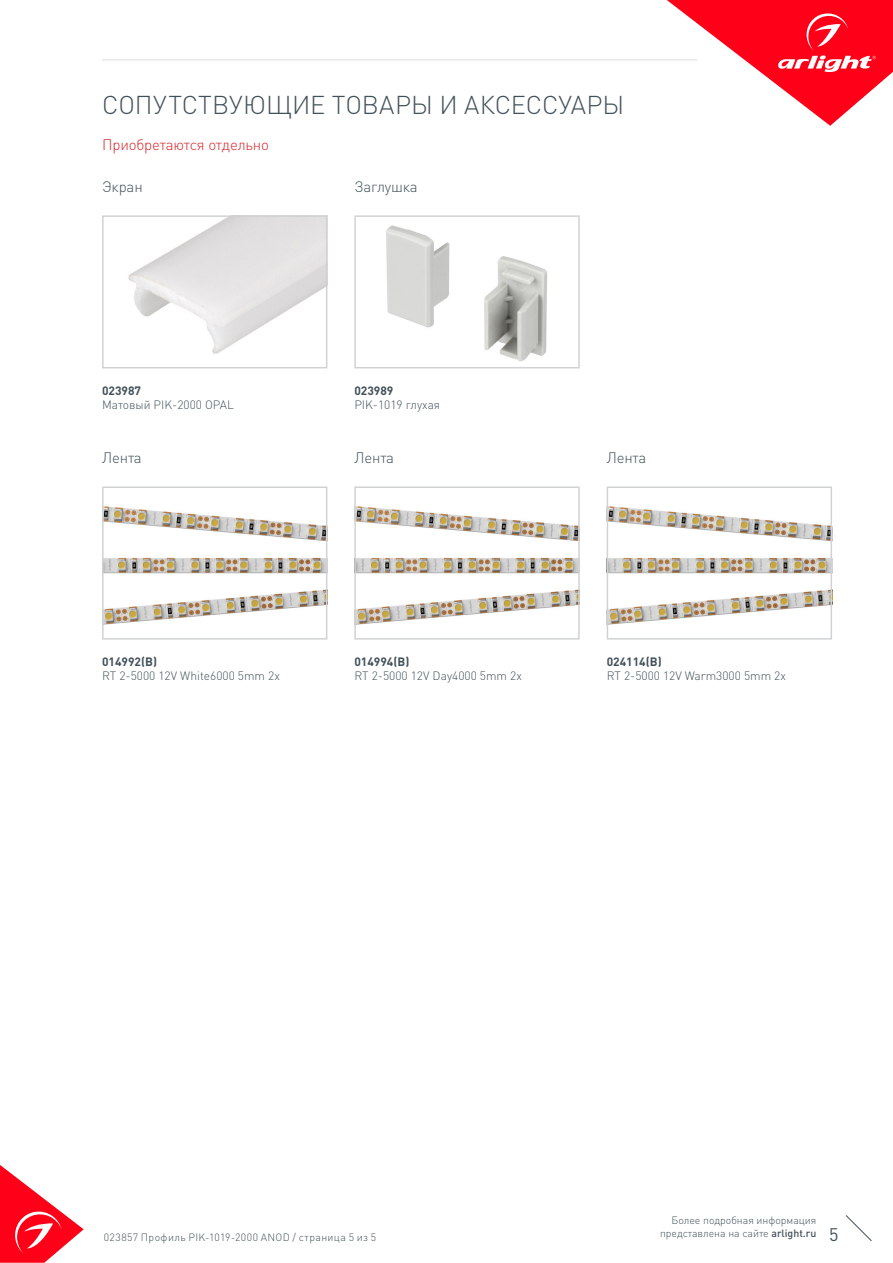
<style>
.page{position:relative;width:893px;height:1263px;background:#fff}
.page>*{position:absolute;margin:0;border:0;box-sizing:border-box;transform-origin:0 0}
.t1{font:300 25.5px "DIN Pro";color:#425159}
.t2{font:18px "DIN Pro";color:#425159}
.t3{font:300 15px "DIN Pro";letter-spacing:-.01em;color:#425159}
.t4{font:300 15px "DIN Pro";letter-spacing:-.01em;color:#d5262a}
.t5{font:300 12px "DIN Pro";color:#425159}
.t6{font:700 12px "DIN Pro";color:#425159}
.t7{font:300 10.5px "DIN Pro";color:#425159}
.t8{font:300 10.5px "DIN Pro";letter-spacing:.04em;color:#425159}
.s1{font-weight:500}
</style>
<div class="page">
<svg style="left:0;top:1165px;width:84px;height:98px"></svg>
<svg style="left:845px;top:1215px;width:27px;height:26px"></svg>
<svg style="left:667px;top:0;width:226px;height:126px"></svg>
<hr style="left:102px;top:60px;width:595px;height:1px;background:#dcdddf">
<img style="left:128px;top:218px;width:196px;height:136px">
<div style="left:102px;top:215px;width:225px;height:153px;border:2px solid #d1d2d4"></div>
<img style="left:386px;top:225px;width:162px;height:137px">
<div style="left:354px;top:215px;width:226px;height:153px;border:2px solid #d1d2d4"></div>
<img style="left:105px;top:506px;width:219px;height:119px">
<div style="left:102px;top:486px;width:225px;height:154px;border:2px solid #d1d2d4"></div>
<img style="left:357px;top:506px;width:220px;height:119px">
<div style="left:354px;top:486px;width:226px;height:154px;border:2px solid #d1d2d4"></div>
<img style="left:610px;top:506px;width:219px;height:119px">
<div style="left:607px;top:486px;width:225px;height:154px;border:2px solid #d1d2d4"></div>
<p class="t1" style="left:102px;top:87px;width:524px">СОПУТСТВУЮЩИЕ ТОВАРЫ И АКСЕССУАРЫ</p>
<p class="t4" style="left:102px;top:134px;width:168px">Приобретаются отдельно</p>
<p class="t3" style="left:102px;top:177px;width:42px">Экран</p>
<p class="t6" style="left:102px;top:382px;width:41px">023987</p>
<p class="t5" style="left:102px;top:397px;width:133px">Матовый PIK-2000 OPAL</p>
<p class="t3" style="left:354px;top:177px;width:65px">Заглушка</p>
<p class="t6" style="left:354px;top:382px;width:41px">023989</p>
<p class="t5" style="left:354px;top:397px;width:87px">PIK-1019 глухая</p>
<p class="t3" style="left:102px;top:448px;width:41px">Лента</p>
<p class="t3" style="left:354px;top:448px;width:41px">Лента</p>
<p class="t3" style="left:607px;top:448px;width:41px">Лента</p>
<p class="t6" style="left:102px;top:653px;width:57px">014992(B)</p>
<p class="t5" style="left:102px;top:668px;width:179px">RT 2-5000 12V White6000 5mm 2x</p>
<p class="t6" style="left:354px;top:653px;width:57px">014994(B)</p>
<p class="t5" style="left:354px;top:668px;width:169px">RT 2-5000 12V Day4000 5mm 2x</p>
<p class="t6" style="left:607px;top:653px;width:57px">024114(B)</p>
<p class="t5" style="left:607px;top:668px;width:181px">RT 2-5000 12V Warm3000 5mm 2x</p>
<p class="t7" style="left:672px;top:1213px;width:146px">Более подробная информация</p>
<p class="t7" style="left:660px;top:1226px;width:158px">представлена на сайте <span class="s1">arlight.ru</span></p>
<p class="t8" style="left:104px;top:1230px;width:274px">023857 Профиль PIK-1019-2000 ANOD / страница 5 из 5</p>
<h2 class="t2" style="left:829px;top:1222px;width:11px">5</h2>
</div>
